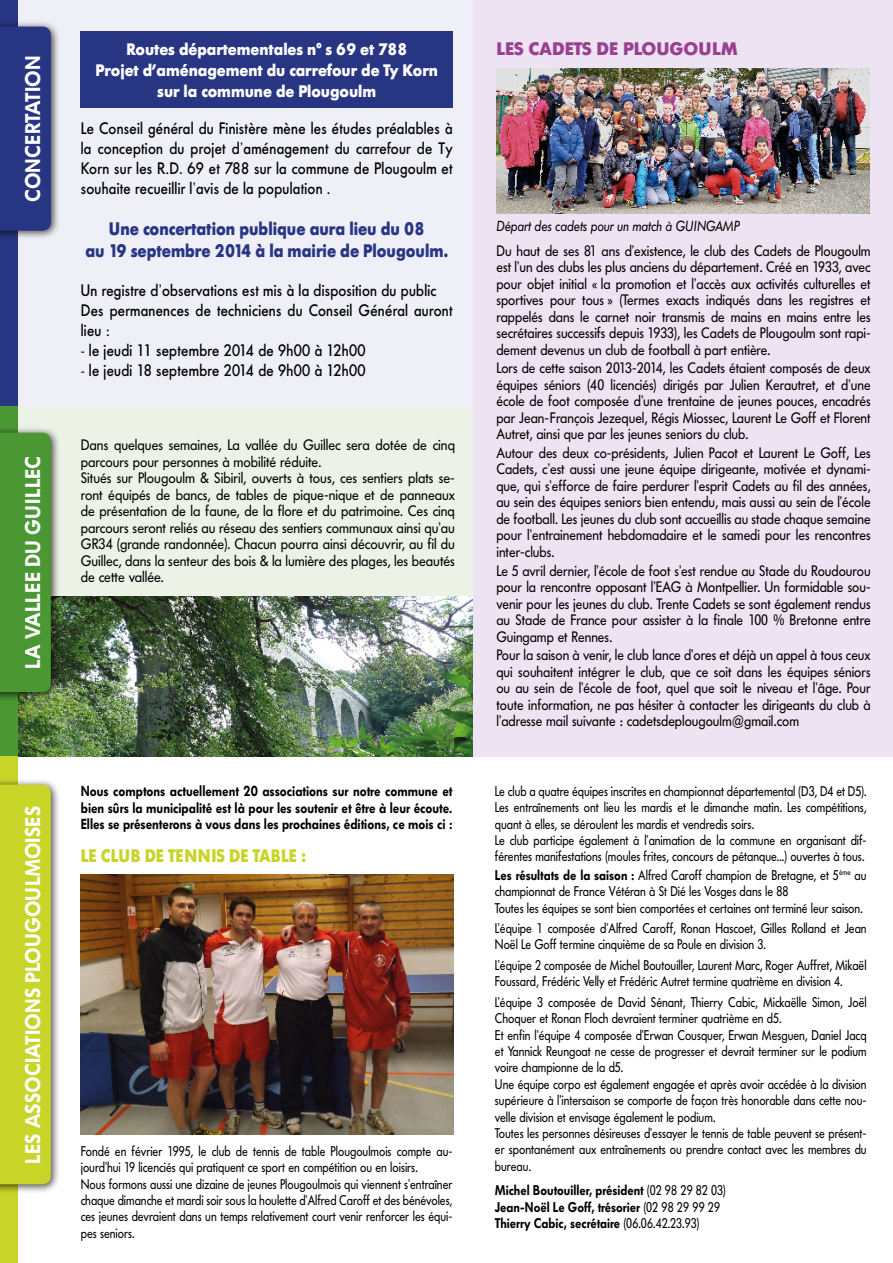
<style>
.page{position:relative;width:893px;height:1263px;background:#fff}
.page>*{position:absolute;margin:0;border:0;box-sizing:border-box;transform-origin:0 0}
.t1{font:600 21px "Futura BQ";color:#fff;scale:.95 1}
.t2{font:700 18px/21.6px "Futura BQ";color:#273583;text-align:center;scale:.84 1}
.t3{font:700 18px "Futura BQ";color:#c8d427;scale:.86 1}
.t4{font:700 18px "Futura BQ";color:#994091}
.t5{font:500 16.5px/19.8px "Futura BQ";color:#000;text-align:justify;scale:.91 1}
.t6{font:700 16.5px/21px "Futura BQ";color:#fff;text-align:center;scale:.89 1}
.t7{font:15px/16.5px "Futura BQ";color:#000;text-align:justify;scale:.92 1}
.t8{font:15px/16.5px "Futura BQ";color:#000;scale:.94 1}
.t9{font:600 14.4px/16.4px "Futura BQ";color:#000;text-align:justify;scale:.86 1}
.t10{font:italic 14.4px "Futura BQ";color:#000;scale:.89 1}
.t11{font:13.95px/16.4px "Futura BQ";color:#000;scale:.86 1}
.t12{font:600 13.95px/16.4px "Futura BQ";color:#000;scale:.86 1}
.s1{font-weight:600}
.s2{font-weight:400}
</style>
<div class="page">
<div style="left:14px;top:406px;width:465px;height:351px;background:#edf2e7"></div>
<img style="left:17px;top:596px;width:456px;height:161px">
<div style="left:15px;top:0;width:562px;height:406px;background:#efeff7"></div>
<div style="left:0;top:0;width:17px;height:417px;background:#273583"></div>
<div style="left:0;top:406px;width:17px;height:351px;background:#4b9734"></div>
<div style="left:0;top:757px;width:17px;height:506px;background:#c8d427"></div>
<div style="left:0;top:426px;width:61px;height:276px;background:#000;opacity:.75"></div>
<div style="left:0;top:433px;width:51px;height:259px;background:#4b9734"></div>
<div style="left:0;top:778px;width:61px;height:416px;background:#000;opacity:.75"></div>
<div style="left:0;top:784px;width:51px;height:400px;background:#c8d427"></div>
<div style="left:0;top:20px;width:61px;height:220px;background:#000;opacity:.75"></div>
<div style="left:0;top:27px;width:51px;height:204px;background:#273583"></div>
<div style="left:81px;top:31px;width:372px;height:76px;background:#273583"></div>
<img style="left:81px;top:875px;width:373px;height:260px">
<div style="left:473px;top:0;width:420px;height:757px;background:#eee3f2"></div>
<img style="left:496px;top:68px;width:374px;height:146px">
<h1 class="t1" style="left:21px;top:202px;width:155px;rotate:-90deg">CONCERTATION</h1>
<h1 class="t1" style="left:21px;top:669px;width:225px;rotate:-90deg">LA VALLEE DU GUILLEC</h1>
<h1 class="t1" style="left:21px;top:1163px;width:378px;rotate:-90deg">LES ASSOCIATIONS PLOUGOULMOISES</h1>
<p class="t6" style="left:96px;top:38px;width:386px">Routes départementales n° s 69 et 788<br>Projet d’aménagement du carrefour de Ty Korn sur la commune de Plougoulm</p>
<p class="t5" style="left:81px;top:119px;width:410px">Le Conseil général du Finistère mène les études préalables à la conception du projet d’aménagement du carrefour de Ty Korn sur les R.D. 69 et 788 sur la commune de Plougoulm et souhaite recueillir l’avis de la population .</p>
<p class="t2" style="left:85px;top:218px;width:434px">Une concertation publique aura lieu du 08<br>au 19 septembre 2014 à la mairie de Plougoulm.</p>
<p class="t5" style="left:81px;top:281px;width:410px;text-align:left">Un registre d’observations est mis à la disposition du public<br>Des permanences de techniciens du Conseil Général auront lieu :</p>
<p class="t5" style="left:81px;top:340px;width:315px">- le jeudi 11 septembre 2014 de 9h00 à 12h00</p>
<p class="t5" style="left:81px;top:360px;width:315px">- le jeudi 18 septembre 2014 de 9h00 à 12h00</p>
<p class="t8" style="left:81px;top:437px;width:400px">Dans quelques semaines, La vallée du Guillec sera dotée de cinq parcours pour personnes à mobilité réduite.<br>Situés sur Plougoulm &amp; Sibiril, ouverts à tous, ces sentiers plats se&shy;ront équipés de bancs, de tables de pique-nique et de panneaux de présentation de la faune, de la flore et du patrimoine. Ces cinq parcours seront reliés au réseau des sentiers communaux ainsi qu’au GR34 (grande randonnée). Chacun pourra ainsi découvrir, au fil du Guillec, dans la senteur des bois &amp; la lumière des plages, les beautés de cette vallée.</p>
<p class="t9" style="left:81px;top:783px;width:434px">Nous comptons actuellement 20 associations sur notre commune et bien sûrs la municipalité est là pour les soutenir et être à leur écoute.<br>Elles se présenterons à vous dans les prochaines éditions, ce mois ci :</p>
<p class="t3" style="left:81px;top:844px;width:263px">LE CLUB DE TENNIS DE TABLE :</p>
<p class="t11" style="left:81px;top:1143px;width:434px">Fondé en février 1995, le club de tennis de table Plougoulmois compte au&shy;jourd’hui 19 licenciés qui pratiquent ce sport en compétition ou en loisirs.<br>Nous formons aussi une dizaine de jeunes Plougoulmois qui viennent s’entraîner chaque dimanche et mardi soir sous la houlette d’Alfred Caroff et des bénévoles, ces jeunes devraient dans un temps relativement court venir renforcer les équi&shy;pes seniors.</p>
<p class="t4" style="left:496px;top:38px;width:243px">LES CADETS DE PLOUGOULM</p>
<p class="t10" style="left:496px;top:217px;width:275px">Départ des cadets pour un match à GUINGAMP</p>
<p class="t7" style="left:496px;top:242px;width:408px">Du haut de ses 81 ans d’existence, le club des Cadets de Plougoulm est l’un des clubs les plus anciens du département. Créé en 1933, avec pour objet initial « la promotion et l’accès aux activités culturelles et sportives pour tous » (Termes exacts indiqués dans les registres et rappelés dans le carnet noir transmis de mains en mains entre les secrétaires successifs depuis 1933), les Cadets de Plougoulm sont rapi&shy;dement devenus un club de football à part entière.</p>
<p class="t7" style="left:496px;top:360px;width:408px">Lors de cette saison 2013-2014, les Cadets étaient composés de deux équipes séniors (40 licenciés) dirigés par Julien Kerautret, et d’une école de foot composée d’une trentaine de jeunes pouces, encadrés par Jean-François Jezequel, Régis Miossec, Laurent Le Goff et Florent Autret, ainsi que par les jeunes seniors du club.</p>
<p class="t7" style="left:496px;top:445px;width:408px">Autour des deux co-présidents, Julien Pacot et Laurent Le Goff, Les Cadets, c’est aussi une jeune équipe dirigeante, motivée et dynami&shy;que, qui s’efforce de faire perdurer l’esprit Cadets au fil des années, au sein des équipes seniors bien entendu, mais aussi au sein de l’école de football. Les jeunes du club sont accueillis au stade chaque semaine pour l’entrainement hebdomadaire et le samedi pour les rencontres inter-clubs.</p>
<p class="t7" style="left:496px;top:562px;width:408px">Le 5 avril dernier, l’école de foot s’est rendue au Stade du Roudourou pour la rencontre opposant l’EAG à Montpellier. Un formidable sou&shy;venir pour les jeunes du club. Trente Cadets se sont également rendus au Stade de France pour assister à la finale 100 % Bretonne entre Guingamp et Rennes.</p>
<p class="t7" style="left:496px;top:647px;width:408px">Pour la saison à venir, le club lance d’ores et déjà un appel à tous ceux qui souhaitent intégrer le club, que ce soit dans les équipes séniors ou au sein de l’école de foot, quel que soit le niveau et l’âge. Pour toute information, ne pas hésiter à contacter les dirigeants du club à l’adresse mail suivante : cadetsdeplougoulm@gmail.com</p>
<p class="t11" style="left:495px;top:783px;width:434px">Le club a quatre équipes inscrites en championnat départemental (D3, D4 et D5).<br>Les entraînements ont lieu les mardis et le dimanche matin. Les compétitions, quant à elles, se déroulent les mardis et vendredis soirs.<br>Le club participe également à l’animation de la commune en organisant dif&shy;férentes manifestations (moules frites, concours de pétanque...) ouvertes à tous.</p>
<p class="t11" style="left:495px;top:867px;width:434px"><span class="s1">Les résultats de la saison :</span> Alfred Caroff champion de Bretagne, et 5<sup>ème</sup> au championnat de France Vétéran à St Dié les Vosges dans le 88<br>Toutes les équipes se sont bien comportées et certaines ont terminé leur saison.</p>
<p class="t11" style="left:495px;top:920px;width:434px">L’équipe 1 composée d’Alfred Caroff, Ronan Hascoet, Gilles Rolland et Jean<br>Noël Le Goff termine cinquième de sa Poule en division 3.</p>
<p class="t11" style="left:495px;top:957px;width:434px">L’équipe 2 composée de Michel Boutouiller, Laurent Marc, Roger Auffret, Mikaël<br>Foussard, Frédéric Velly et Frédéric Autret termine quatrième en division 4.</p>
<p class="t11" style="left:495px;top:994px;width:434px">L’équipe 3 composée de David Sénant, Thierry Cabic, Mickaëlle Simon, Joël Choquer et Ronan Floch devraient terminer quatrième en d5.<br>Et enfin l’équipe 4 composée d’Erwan Cousquer, Erwan Mesguen, Daniel Jacq et Yannick Reungoat ne cesse de progresser et devrait terminer sur le podium voire championne de la d5.<br>Une équipe corpo est également engagée et après avoir accédée à la division supérieure à l’intersaison se comporte de façon très honorable dans cette nou&shy;velle division et envisage également le podium.<br>Toutes les personnes désireuses d’essayer le tennis de table peuvent se présent&shy;er spontanément aux entraînements ou prendre contact avec les membres du bureau.</p>
<p class="t12" style="left:495px;top:1182px;width:270px">Michel Boutouiller, président <span class="s2">(02 98 29 82 03)<br></span>Jean-Noël Le Goff, trésorier <span class="s2">(02 98 29 99 29<br></span>Thierry Cabic, secrétaire <span class="s2">(06.06.42.23.93)</span></p>
</div>
